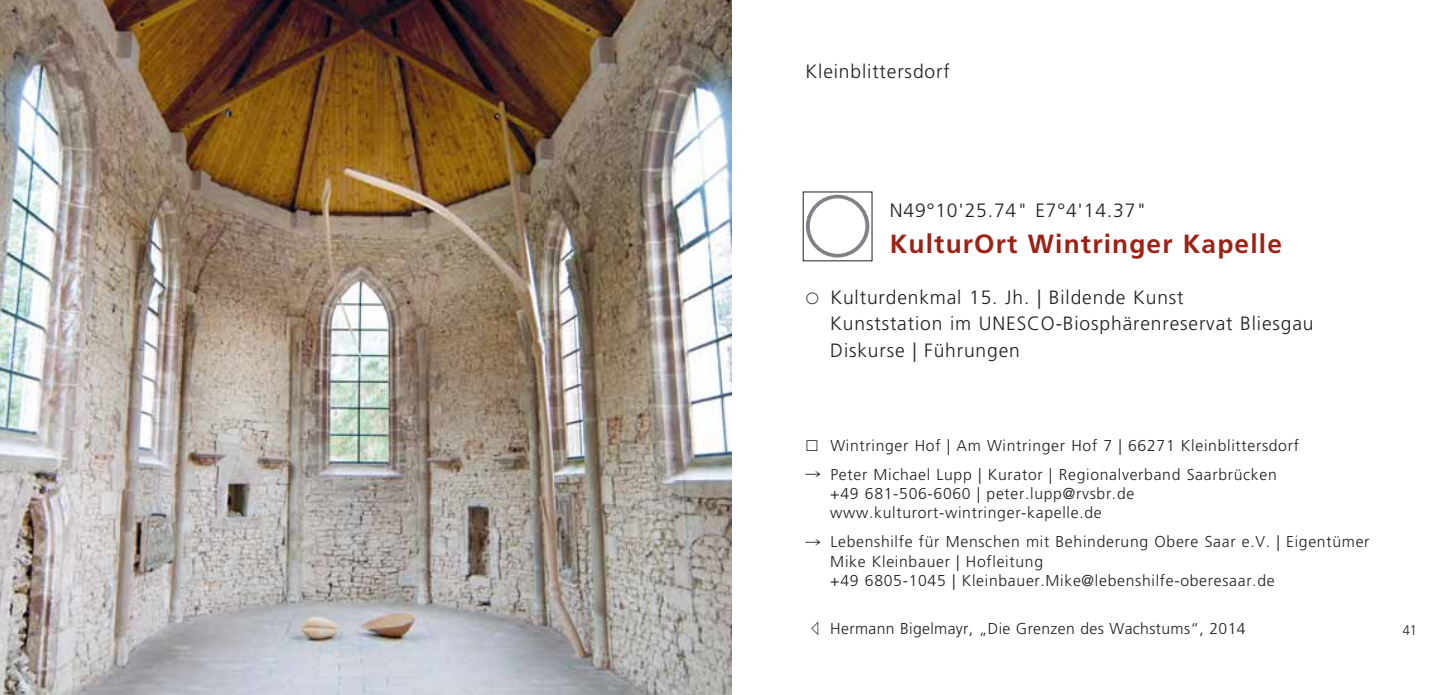
<style>
.page{position:relative;width:1439px;height:695px;background:#fff}
.page>*{position:absolute;margin:0;border:0;box-sizing:border-box;transform-origin:0 0}
.t1{font:700 26.25px "Frutiger LT Std";letter-spacing:.045em;color:#9d2115}
.t2{font:300 19.25px/26.2px "Frutiger LT Std";letter-spacing:.045em;color:#231f20}
.t3{font:300 15.75px/19.2px "Frutiger LT Std";letter-spacing:.045em;color:#231f20}
.t4{font:300 15.75px "Frutiger LT Std";letter-spacing:.02em;color:#231f20}
.t5{font:300 14px "Frutiger LT Std";color:#231f20;scale:.92 1}
.s1{font-family:"European Pi Three";font-weight:400;font-size:16.62px}
.s2{font-family:"European Pi Three";font-weight:400}
.s3{font-family:"European Pi Four";font-weight:400}
</style>
<div class="page">
<img style="left:0;top:0;width:731px;height:694px">
<svg style="left:806px;top:195px;width:63px;height:62px"></svg>
<p class="t2" style="left:805px;top:59px;width:146px">Kleinblittersdorf</p>
<p class="t2" style="left:890px;top:198px;width:258px">N49°10'25.74" E7°4'14.37"</p>
<h1 class="t1" style="left:890px;top:234px;width:393px">KulturOrt Wintringer Kapelle</h1>
<p class="t2" style="left:830px;top:285px;width:485px;text-indent:-25px"><span class="s1">é</span> Kulturdenkmal 15. Jh. | Bildende Kunst<br>Kunststation im UNESCO-Biosphärenreservat Bliesgau<br>Diskurse | Führungen</p>
<p class="t3" style="left:805px;top:431px;width:495px;line-height:29.2px"><span class="s2">ä</span> <span class="s3">==</span>Wintringer Hof | Am Wintringer Hof 7 | 66271 Kleinblittersdorf <span class="s3">o==</span>Peter Michael Lupp | Kurator | Regionalverband Saarbrücken</p>
<p class="t3" style="left:830px;top:484px;width:305px">+49 681-506-6060 | peter.lupp@rvsbr.de www.kulturort-wintringer-kapelle.de</p>
<p class="t3" style="left:830px;top:533px;width:541px;text-indent:-25px"><span class="s3">o==</span>Lebenshilfe für Menschen mit Behinderung Obere Saar e.V. | Eigentümer<br>Mike Kleinbauer | Hofleitung<br>+49 6805-1045 | Kleinbauer.Mike@lebenshilfe-oberesaar.de</p>
<p class="t4" style="left:811px;top:622px;width:436px"><span class="s2">Ä</span> Hermann Bigelmayr, „Die Grenzen des Wachstums“, 2014</p>
<p class="t5" style="left:1402px;top:624px;width:17px">41</p>
</div>
